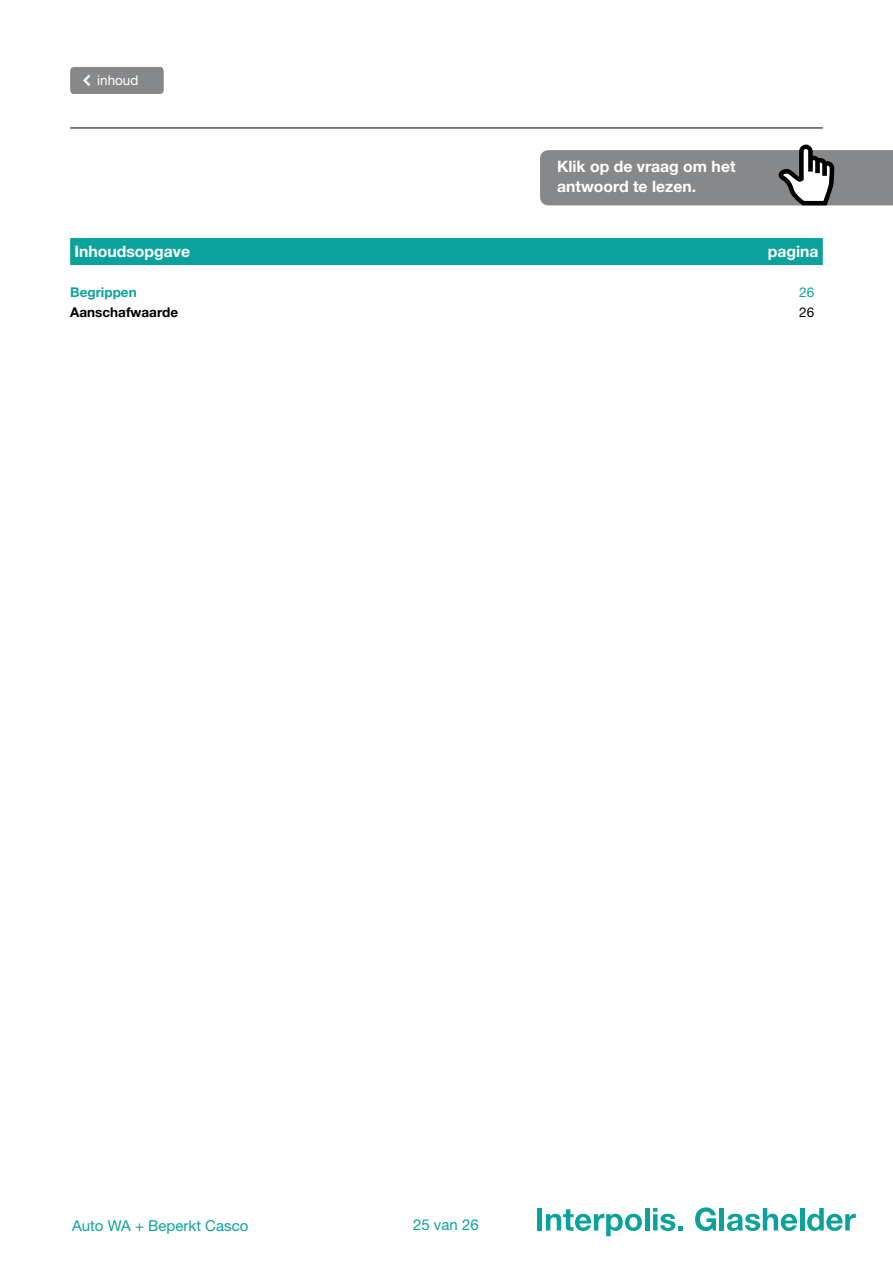
<style>
.page{position:relative;width:893px;height:1263px;background:#fff}
.page>*{position:absolute;margin:0;border:0;box-sizing:border-box;transform-origin:0 0}
.t1{font:700 15.75px/20.2px "Helvetica Neue LT Std";color:#fff}
.t2{font:15px "Helvetica Neue LT Std";color:#0ba29c}
.t3{font:700 13.5px "Helvetica Neue LT Std";color:#000}
.t4{font:700 13.5px "Helvetica Neue LT Std";color:#0ba29c}
.t5{font:13.5px "Helvetica Neue LT Std";color:#fff}
.t6{font:13.5px "Helvetica Neue LT Std";color:#0ba29c}
.t7{font:13.5px "Helvetica Neue LT Std";color:#000}
</style>
<div class="page">
<svg style="left:540px;top:145px;width:353px;height:60px;background:#909193"></svg>
<hr style="left:70px;top:128px;width:753px;height:1px;background:#000">
<div style="left:537px;top:1208px;width:5px;height:22px;background:#0ba29c"></div>
<svg style="left:546px;top:1209px;width:96px;height:27px"></svg>
<hr style="left:645px;top:1208px;width:4px;height:22px;background:#0ba29c">
<svg style="left:653px;top:1208px;width:30px;height:23px"></svg>
<svg style="left:695px;top:1207px;width:21px;height:24px"></svg>
<hr style="left:720px;top:1208px;width:4px;height:22px;background:#0ba29c">
<svg style="left:727px;top:1208px;width:70px;height:23px"></svg>
<hr style="left:800px;top:1208px;width:4px;height:22px;background:#0ba29c">
<svg style="left:807px;top:1208px;width:49px;height:23px"></svg>
<div style="left:70px;top:67px;width:94px;height:27px;background:#87888a"></div>
<div style="left:70px;top:238px;width:753px;height:27px;background:#0ba29c"></div>
<p class="t5" style="left:97px;top:72px;width:43px">inhoud</p>
<p class="t1" style="left:557px;top:156px;width:180px">Klik op de vraag om het antwoord te lezen.</p>
<p class="t1" style="left:74px;top:240px;width:117px">Inhoudsopgave</p>
<p class="t1" style="left:768px;top:240px;width:52px">pagina</p>
<p class="t4" style="left:70px;top:284px;width:68px">Begrippen</p>
<p class="t6" style="left:799px;top:284px;width:17px">26</p>
<p class="t3" style="left:70px;top:304px;width:109px">Aanschafwaarde</p>
<p class="t7" style="left:799px;top:304px;width:17px">26</p>
<p class="t2" style="left:72px;top:1216px;width:178px">Auto WA + Beperkt Casco</p>
<p class="t2" style="left:413px;top:1216px;width:67px">25 van 26</p>
</div>
